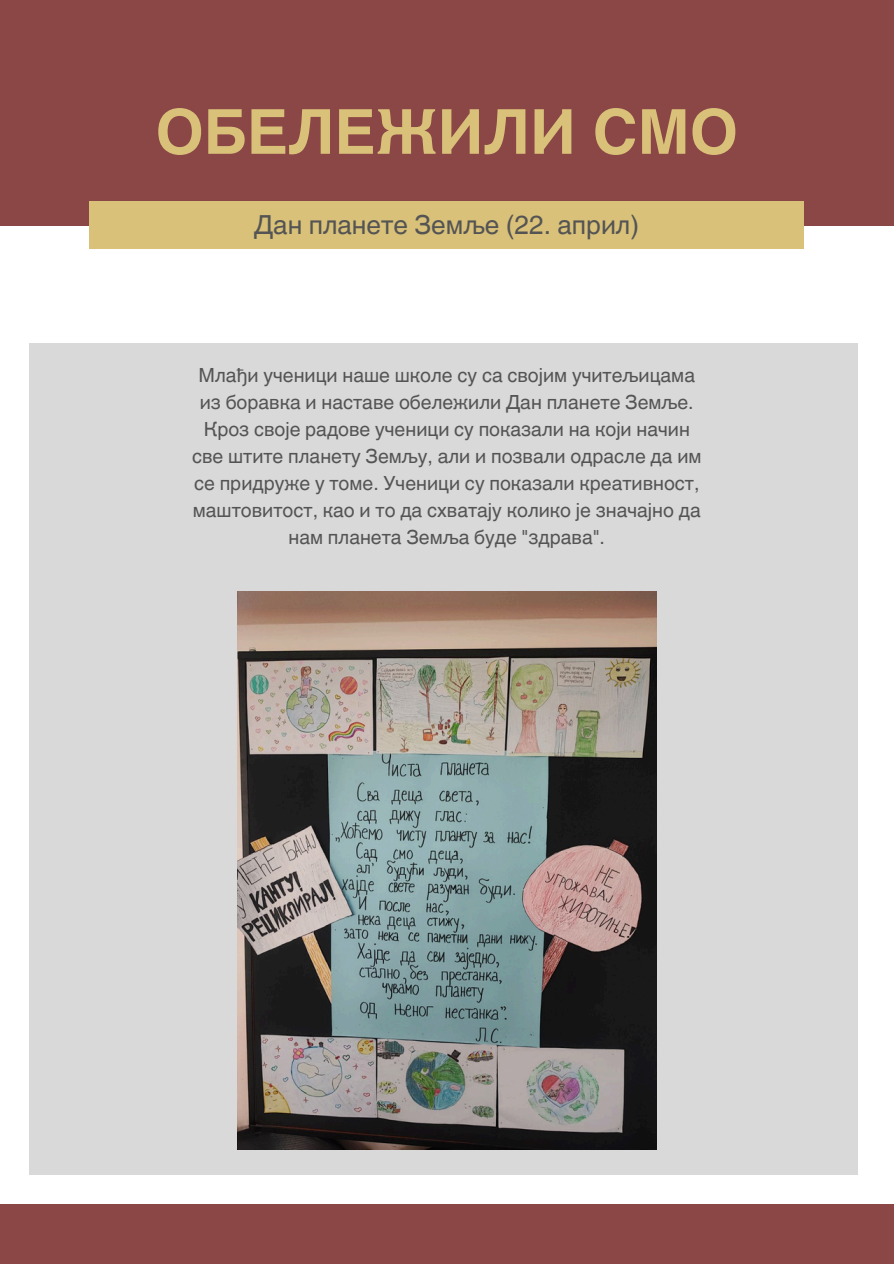
<style>
.page{position:relative;width:894px;height:1264px;background:#fff}
.page>*{position:absolute;margin:0;border:0;box-sizing:border-box;transform-origin:0 0}
.t1{font:700 62.1px "Helvetica World";color:#d9c179}
.t2{font:26.25px "Helvetica World";color:#545454}
.t3{font:19.5px/27px "Helvetica World";color:#545454;text-align:center}
</style>
<div class="page">
<div style="left:0;top:0;width:893px;height:225px;background:#8b4646"></div>
<div style="left:89px;top:202px;width:715px;height:47px;background:#d9c179"></div>
<div style="left:29px;top:343px;width:828px;height:831px;background:#d9d9d9"></div>
<div style="left:0;top:1204px;width:893px;height:59px;background:#8b4646"></div>
<img style="left:237px;top:591px;width:419px;height:558px">
<h2 class="t1" style="left:156px;top:81px;width:583px">ОБЕЛЕЖИЛИ СМО</h2>
<p class="t2" style="left:254px;top:210px;width:386px">Дан планете Земље (22. април)</p>
<p class="t3" style="left:192px;top:362px;width:511px">Млађи ученици наше школе су са својим учитељицама из боравка и наставе обележили Дан планете Земље.<br>Кроз своје радове ученици су показали на који начин све штите планету Земљу, али и позвали одрасле да им се придруже у томе. Ученици су показали креативност, маштовитост, као и то да схватају колико је значајно да нам планета Земља буде "здрава".</p>
</div>
